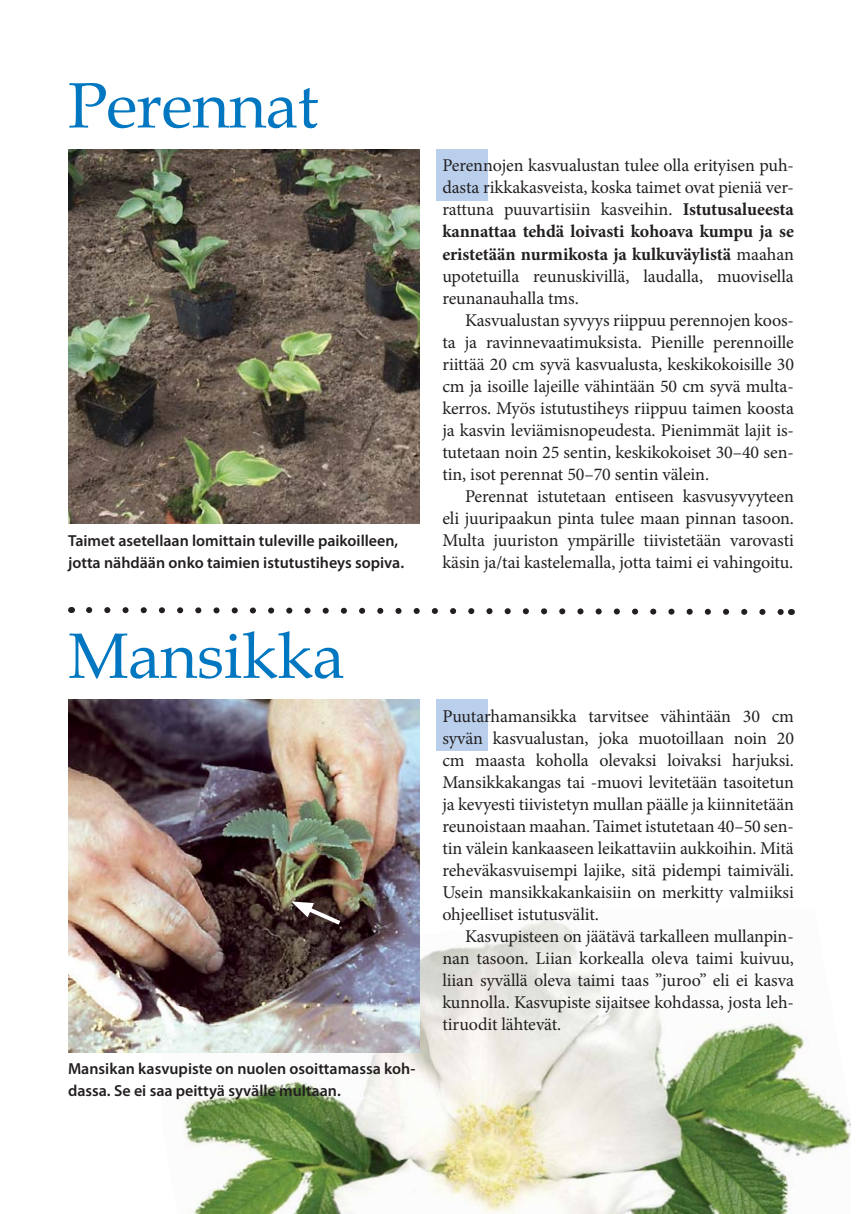
<style>
.page{position:relative;width:862px;height:1214px;background:#fff}
.page>*{position:absolute;margin:0;border:0;box-sizing:border-box;transform-origin:0 0}
.t1{font:64px "Book Antiqua";letter-spacing:-.005em;color:#0077c0}
.t2{font:18px/22px "Minion Pro";letter-spacing:-.005em;color:#231f20;text-align:justify}
.t3{font:600 16px/22px "Myriad Pro";color:#231f20}
.s1{font-weight:700}
</style>
<div class="page">
<img style="left:161px;top:918px;width:689px;height:295px">
<svg style="left:86px;top:607px;width:706px;height:8px"></svg>
<div style="left:437px;top:699px;width:51px;height:51px;background:#bacfec"></div>
<div style="left:437px;top:149px;width:51px;height:51px;background:#bacfec"></div>
<img style="left:68px;top:149px;width:352px;height:374px">
<img style="left:68px;top:699px;width:352px;height:352px">
<svg style="left:291px;top:901px;width:54px;height:27px"></svg>
<h1 class="t1" style="left:68px;top:68px;width:252px">Perennat</h1>
<p class="t3" style="left:68px;top:531px;width:338px">Taimet asetellaan lomittain tuleville paikoilleen, jotta nähdään onko taimien istutustiheys sopiva.</p>
<h1 class="t1" style="left:68px;top:618px;width:278px">Mansikka</h1>
<p class="t3" style="left:68px;top:1059px;width:349px">Mansikan kasvupiste on nuolen osoittamassa koh&shy;dassa. Se ei saa peittyä syvälle multaan.</p>
<p class="t2" style="left:442px;top:156px;width:353px">Perennojen kasvualustan tulee olla erityisen puh&shy;dasta rikkakasveista, koska taimet ovat pieniä ver&shy;rattuna puuvartisiin kasveihin. <span class="s1">Istutusalueesta kannattaa tehdä loivasti kohoava kumpu ja se eristetään nurmikosta ja kulkuväylistä</span> maahan upotetuilla reunuskivillä, laudalla, muovisella reunanauhalla tms.</p>
<p class="t2" style="left:442px;top:310px;width:353px;text-indent:23px">Kasvualustan syvyys riippuu perennojen koos&shy;ta ja ravinnevaatimuksista. Pienille perennoille riittää 20 cm syvä kasvualusta, keskikokoisille 30 cm ja isoille lajeille vähintään 50 cm syvä multa&shy;kerros. Myös istutustiheys riippuu taimen koosta ja kasvin leviämisnopeudesta. Pienimmät lajit is&shy;tutetaan noin 25 sentin, keskikokoiset 30–40 sen&shy;tin, isot perennat 50–70 sentin välein.</p>
<p class="t2" style="left:442px;top:486px;width:353px;text-indent:23px">Perennat istutetaan entiseen kasvusyvyyteen eli juuripaakun pinta tulee maan pinnan tasoon.<br>Multa juuriston ympärille tiivistetään varovasti käsin ja/tai kastelemalla, jotta taimi ei vahingoitu.</p>
<p class="t2" style="left:442px;top:706px;width:353px">Puutarhamansikka tarvitsee vähintään 30 cm syvän kasvualustan, joka muotoillaan noin 20 cm maasta koholla olevaksi loivaksi harjuksi.<br>Mansikkakangas tai -muovi levitetään tasoitetun ja kevyesti tiivistetyn mullan päälle ja kiinnitetään reunoistaan maahan. Taimet istutetaan 40–50 sen&shy;tin välein kankaaseen leikattaviin aukkoihin. Mitä reheväkasvuisempi lajike, sitä pidempi taimiväli.<br>Usein mansikkakankaisiin on merkitty valmiiksi ohjeelliset istutusvälit.</p>
<p class="t2" style="left:442px;top:926px;width:353px;text-indent:23px">Kasvupisteen on jäätävä tarkalleen mullanpin&shy;nan tasoon. Liian korkealla oleva taimi kuivuu, liian syvällä oleva taimi taas ”juroo” eli ei kasva kunnolla. Kasvupiste sijaitsee kohdassa, josta leh&shy;tiruodit lähtevät.</p>
</div>
